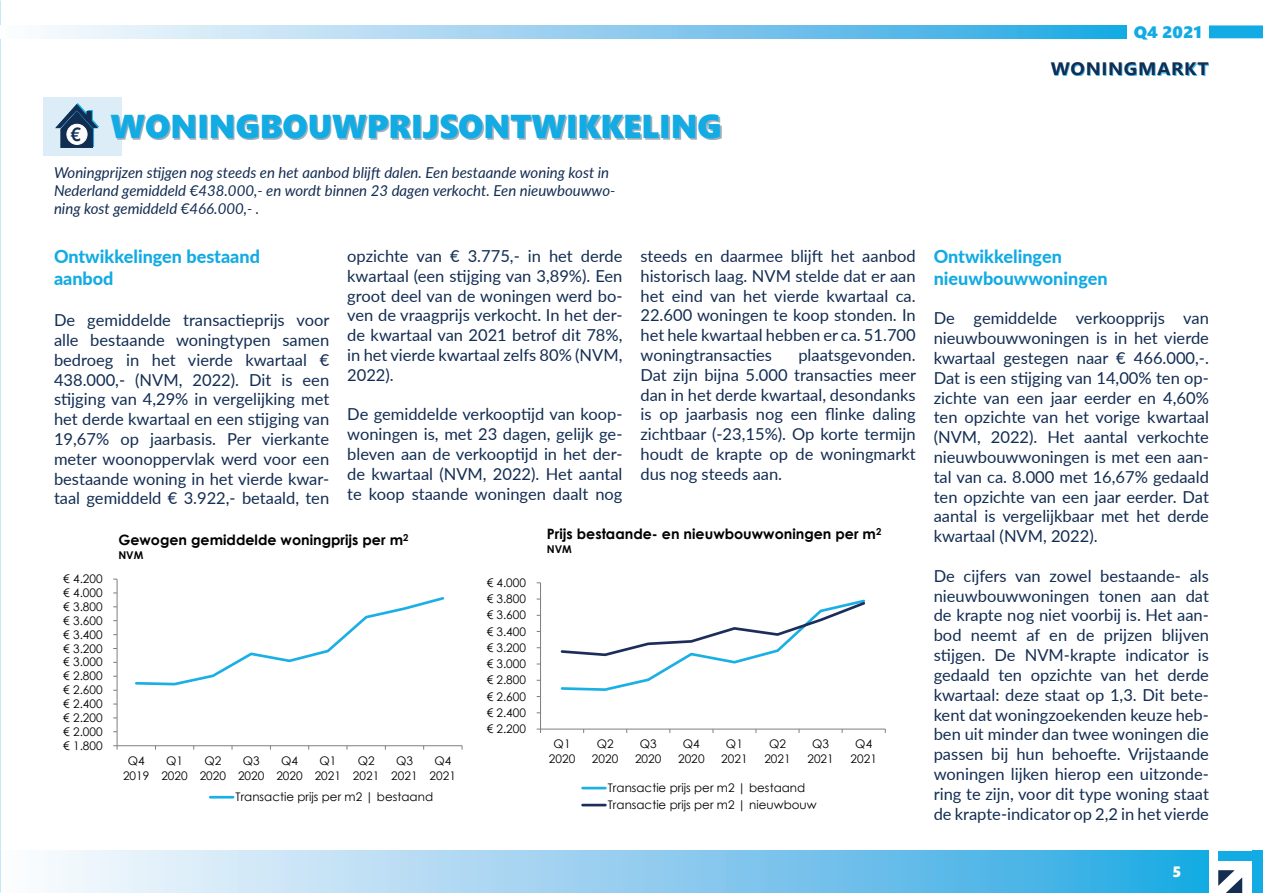
<style>
.page{position:relative;width:1263px;height:893px;background:#fff}
.page>*{position:absolute;margin:0;border:0;box-sizing:border-box;transform-origin:0 0}
.t1{font:33px "Segoe UI Black";color:#12abe3}
.t2{font:800 18px/21.6px "Lato";color:#12abe3}
.t3{font:700 18px "Segoe UI";letter-spacing:.035em;color:#132d53;scale:1.06 1}
.t4{font:16.5px/19.8px "Lato";color:#132d53;text-align:justify}
.t5{font:16.5px "Segoe UI Black";color:#12abe3;scale:1.06 1}
.t6{font:italic 15px/18px "Lato";color:#132d53}
.t7{font:15px "Segoe UI Black";color:#fefdf2}
.t8{font:700 14.25px "Century Gothic";color:#000001}
.t9{font:11.85px/14.5px "Century Gothic";color:#000001;text-align:center}
.t10{font:700 10.65px "Century Gothic";color:#000001}
</style>
<div class="page">
<hr style="left:117px;top:579px;width:1px;height:167px;background:#7c7f80">
<hr style="left:117px;top:745px;width:345px;height:1px;background:#7c7f80">
<svg style="left:113px;top:745px;width:5px;height:5px"></svg>
<svg style="left:135px;top:597px;width:310px;height:89px"></svg>
<hr style="left:210px;top:796px;width:23px;height:2px;background:#1aafe5">
<hr style="left:540px;top:583px;width:1px;height:146px;background:#7c7f80">
<hr style="left:540px;top:729px;width:345px;height:1px;background:#7c7f80">
<svg style="left:560px;top:599px;width:305px;height:92px"></svg>
<hr style="left:583px;top:787px;width:22px;height:2px;background:#1aafe5">
<hr style="left:583px;top:804px;width:22px;height:2px;background:#1c2d5a">
<div style="left:43px;top:97px;width:79px;height:58px;background:#ddedf8"></div>
<svg style="left:0;top:850px;width:1209px;height:43px;background:#95d0ef"></svg>
<div style="left:1218px;top:850px;width:45px;height:10px;background:#12abe3"></div>
<div style="left:1252px;top:850px;width:11px;height:43px;background:#12abe3"></div>
<svg style="left:1218px;top:870px;width:24px;height:23px"></svg>
<div style="left:1209px;top:25px;width:54px;height:13px;background:#12abe3;border:2px solid #12abe3"></div>
<div style="left:1051px;top:63px;width:158px;height:13px;background:#12abe3;opacity:.75"></div>
<div style="left:112px;top:116px;width:610px;height:24px;background:#7f96a7;opacity:.75"></div>
<svg style="left:45px;top:25px;width:1082px;height:13px;background:#90ceef"></svg>
<svg style="left:55px;top:103px;width:44px;height:45px"></svg>
<div style="left:67px;top:124px;width:20px;height:20px;background:#fff;border-radius:50%"></div>
<div style="left:67px;top:124px;width:20px;height:21px;border:1px solid #fff;border-radius:50%"></div>
<h1 class="t1" style="left:70px;top:102px;width:652px"><sub>€</sub> WONINGBOUWPRIJSONTWIKKELING</h1>
<p class="t6" style="left:54px;top:163px;width:563px">Woningprijzen stijgen nog steeds en het aanbod blijft dalen. Een bestaande woning kost in<br>Nederland gemiddeld €438.000,- en wordt binnen 23 dagen verkocht. Een nieuwbouwwo&shy;ning kost gemiddeld €466.000,- .</p>
<p class="t2" style="left:54px;top:245px;width:207px">Ontwikkelingen bestaand aanbod</p>
<p class="t4" style="left:54px;top:310px;width:277px">De gemiddelde transactieprijs voor alle bestaande woningtypen samen bedroeg in het vierde kwartaal € 438.000,- (NVM, 2022). Dit is een stijging van 4,29% in vergelijking met het derde kwartaal en een stijging van 19,67% op jaarbasis. Per vierkante meter woonoppervlak werd voor een bestaande woning in het vierde kwar&shy;taal gemiddeld € 3.922,- betaald, ten</p>
<p class="t4" style="left:347px;top:245px;width:277px">opzichte van € 3.775,- in het derde kwartaal (een stijging van 3,89%). Een groot deel van de woningen werd bo&shy;ven de vraagprijs verkocht. In het der&shy;de kwartaal van 2021 betrof dit 78%, in het vierde kwartaal zelfs 80% (NVM, 2022).</p>
<p class="t4" style="left:347px;top:404px;width:277px">De gemiddelde verkooptijd van koop&shy;woningen is, met 23 dagen, gelijk ge&shy;bleven aan de verkooptijd in het der&shy;de kwartaal (NVM, 2022). Het aantal te koop staande woningen daalt nog</p>
<p class="t4" style="left:640px;top:245px;width:277px">steeds en daarmee blijft het aanbod historisch laag. NVM stelde dat er aan het eind van het vierde kwartaal ca.<br>22.600 woningen te koop stonden. In het hele kwartaal hebben er ca. 51.700 woningtransacties</p>
<p class="t4" style="left:640px;top:344px;width:277px;text-indent:158px">plaatsgevonden.<br>Dat zijn bijna 5.000 transacties meer dan in het derde kwartaal, desondanks is op jaarbasis nog een flinke daling zichtbaar (-23,15%). Op korte termijn houdt de krapte op de woningmarkt dus nog steeds aan.</p>
<p class="t9" style="left:63px;top:571px;width:41px">€ 4.200</p>
<p class="t9" style="left:63px;top:585px;width:41px">€ 4.000</p>
<p class="t9" style="left:63px;top:599px;width:41px">€ 3.800</p>
<p class="t9" style="left:63px;top:613px;width:41px">€ 3.600</p>
<p class="t9" style="left:63px;top:627px;width:41px">€ 3.400</p>
<p class="t9" style="left:63px;top:641px;width:41px">€ 3.200</p>
<p class="t9" style="left:63px;top:655px;width:41px">€ 3.000</p>
<p class="t9" style="left:63px;top:669px;width:41px">€ 2.800</p>
<p class="t9" style="left:63px;top:682px;width:41px">€ 2.600</p>
<p class="t9" style="left:63px;top:696px;width:41px">€ 2.400</p>
<p class="t9" style="left:63px;top:710px;width:41px">€ 2.200</p>
<p class="t9" style="left:63px;top:724px;width:41px">€ 2.000</p>
<p class="t9" style="left:63px;top:738px;width:41px">€ 1.800</p>
<p class="t8" style="left:118px;top:529px;width:292px">Gewogen gemiddelde woningprijs per m<sup>2</sup></p>
<p class="t10" style="left:118px;top:547px;width:27px">NVM</p>
<p class="t9" style="left:123px;top:753px;width:28px">Q4<br>2019</p>
<p class="t9" style="left:161px;top:753px;width:28px">Q1<br>2020</p>
<p class="t9" style="left:200px;top:753px;width:28px">Q2<br>2020</p>
<p class="t9" style="left:238px;top:753px;width:28px">Q3<br>2020</p>
<p class="t9" style="left:276px;top:753px;width:28px">Q4<br>2020</p>
<p class="t9" style="left:315px;top:753px;width:28px">Q1<br>2021</p>
<p class="t9" style="left:353px;top:753px;width:28px">Q2<br>2021</p>
<p class="t9" style="left:391px;top:753px;width:28px">Q3<br>2021</p>
<p class="t9" style="left:430px;top:753px;width:28px">Q4<br>2021</p>
<p class="t9" style="left:236px;top:789px;width:199px">Transactie prijs per m2 | bestaand</p>
<p class="t9" style="left:487px;top:575px;width:41px">€ 4.000</p>
<p class="t9" style="left:487px;top:591px;width:41px">€ 3.800</p>
<p class="t9" style="left:487px;top:608px;width:41px">€ 3.600</p>
<p class="t9" style="left:487px;top:624px;width:41px">€ 3.400</p>
<p class="t9" style="left:487px;top:640px;width:41px">€ 3.200</p>
<p class="t9" style="left:487px;top:656px;width:41px">€ 3.000</p>
<p class="t9" style="left:487px;top:673px;width:41px">€ 2.800</p>
<p class="t9" style="left:487px;top:689px;width:41px">€ 2.600</p>
<p class="t9" style="left:487px;top:705px;width:41px">€ 2.400</p>
<p class="t9" style="left:487px;top:721px;width:41px">€ 2.200</p>
<p class="t8" style="left:547px;top:523px;width:336px">Prijs bestaande- en nieuwbouwwoningen per m<sup>2</sup></p>
<p class="t10" style="left:547px;top:541px;width:27px">NVM</p>
<p class="t9" style="left:549px;top:737px;width:28px">Q1<br>2020</p>
<p class="t9" style="left:592px;top:737px;width:28px">Q2<br>2020</p>
<p class="t9" style="left:635px;top:737px;width:28px">Q3<br>2020</p>
<p class="t9" style="left:678px;top:737px;width:28px">Q4<br>2020</p>
<p class="t9" style="left:721px;top:737px;width:28px">Q1<br>2021</p>
<p class="t9" style="left:764px;top:737px;width:28px">Q2<br>2021</p>
<p class="t9" style="left:807px;top:737px;width:28px">Q3<br>2021</p>
<p class="t9" style="left:850px;top:737px;width:28px">Q4<br>2021</p>
<p class="t9" style="left:608px;top:779px;width:210px;line-height:17.1px;text-align:left">Transactie prijs per m2 | bestaand<br>Transactie prijs per m2 | nieuwbouw</p>
<p class="t5" style="left:1134px;top:20px;width:66px">Q4 2021</p>
<p class="t3" style="left:1051px;top:52px;width:150px">WONINGMARKT</p>
<p class="t2" style="left:934px;top:245px;width:175px">Ontwikkelingen nieuwbouwwoningen</p>
<p class="t4" style="left:934px;top:308px;width:277px">De gemiddelde verkoopprijs van nieuwbouwwoningen is in het vierde kwartaal gestegen naar € 466.000,-.<br>Dat is een stijging van 14,00% ten op&shy;zichte van een jaar eerder en 4,60% ten opzichte van het vorige kwartaal (NVM, 2022). Het aantal verkochte nieuwbouwwoningen is met een aan&shy;tal van ca. 8.000 met 16,67% gedaald ten opzichte van een jaar eerder. Dat aantal is vergelijkbaar met het derde kwartaal (NVM, 2022).</p>
<p class="t4" style="left:934px;top:565px;width:277px">De cijfers van zowel bestaande- als nieuwbouwwoningen tonen aan dat de krapte nog niet voorbij is. Het aan&shy;bod neemt af en de prijzen blijven stijgen. De NVM-krapte indicator is gedaald ten opzichte van het derde kwartaal: deze staat op 1,3. Dit bete&shy;kent dat woningzoekenden keuze heb&shy;ben uit minder dan twee woningen die passen bij hun behoefte. Vrijstaande woningen lijken hierop een uitzonde&shy;ring te zijn, voor dit type woning staat de krapte-indicator op 2,2 in het vierde</p>
<p class="t7" style="left:1172px;top:861px;width:10px">5</p>
</div>
